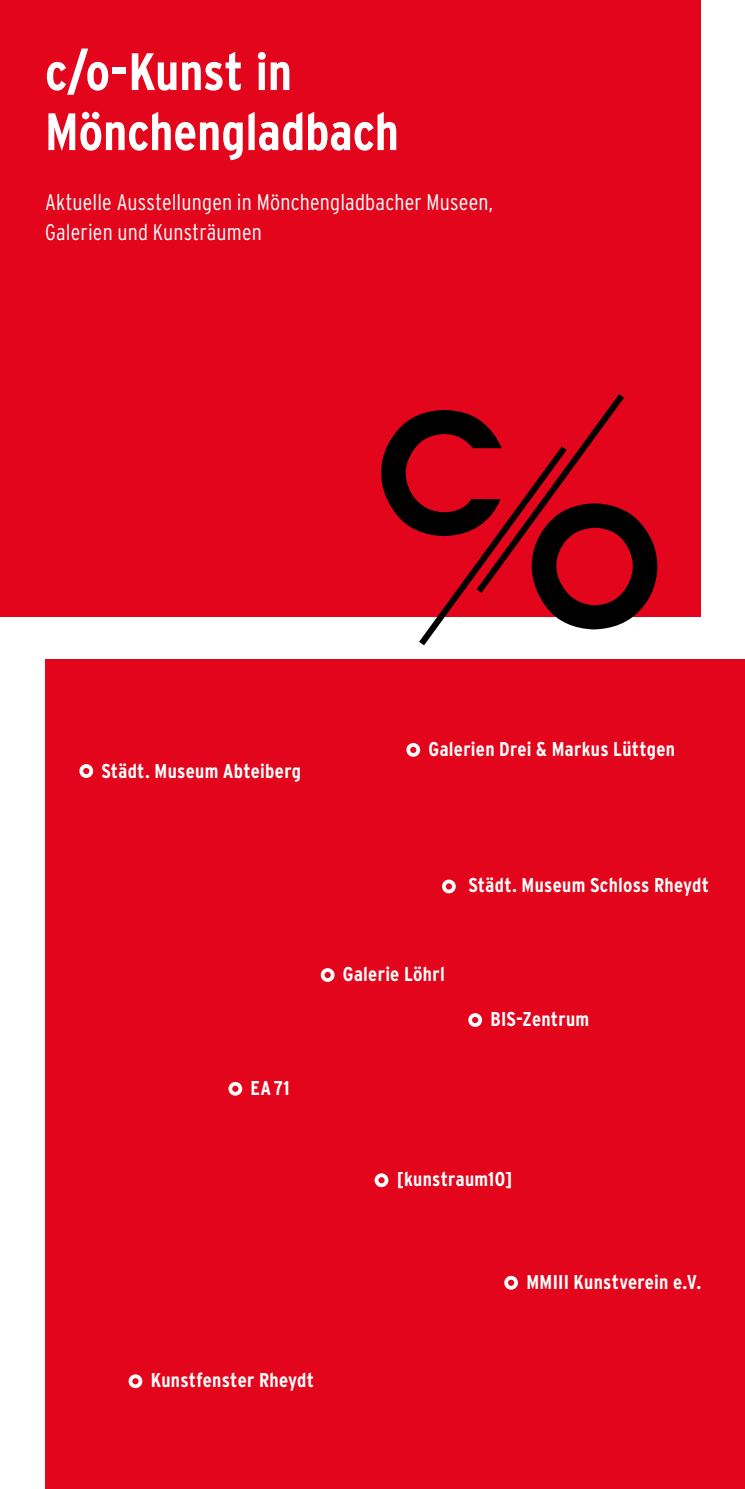
<style>
.page{position:relative;width:745px;height:1489px;background:#fff}
.page>*{position:absolute;margin:0;border:0;box-sizing:border-box;transform-origin:0 0}
.t1{font:700 condensed 52.5px/60px "Interstate";letter-spacing:-.005em;color:#fff}
.t2{font:300 22.5px/30px "Interstate Condensed";letter-spacing:.01em;color:#fff}
.t3{font:700 condensed 20px "Interstate";letter-spacing:.015em;color:#fff}
</style>
<div class="page">
<div style="left:0;top:0;width:700px;height:616px;background:#e3051b"></div>
<div style="left:45px;top:659px;width:699px;height:829px;background:#e3051b"></div>
<div style="left:79px;top:764px;width:14px;height:13px;border:4px solid #fff;border-radius:50%"></div>
<div style="left:128px;top:1374px;width:14px;height:13px;border:4px solid #fff;border-radius:50%"></div>
<div style="left:468px;top:1013px;width:13px;height:13px;border:4px solid #fff;border-radius:50%"></div>
<svg style="left:381px;top:394px;width:276px;height:251px"></svg>
<div style="left:441px;top:879px;width:14px;height:14px;border:4px solid #fff;border-radius:50%"></div>
<div style="left:228px;top:1081px;width:14px;height:14px;border:4px solid #fff;border-radius:50%"></div>
<div style="left:504px;top:1275px;width:13px;height:14px;border:4px solid #fff;border-radius:50%"></div>
<div style="left:320px;top:968px;width:14px;height:13px;border:4px solid #fff;border-radius:50%"></div>
<div style="left:374px;top:1173px;width:14px;height:13px;border:4px solid #fff;border-radius:50%"></div>
<div style="left:406px;top:743px;width:14px;height:13px;border:4px solid #fff;border-radius:50%"></div>
<h1 class="t1" style="left:45px;top:41px;width:355px">c/o-Kunst in<br>Mönchengladbach</h1>
<p class="t2" style="left:45px;top:187px;width:449px">Aktuelle Ausstellungen in Mönchengladbacher Museen,<br>Galerien und Kunsträumen</p>
<p class="t3" style="left:101px;top:759px;width:201px">Städt. Museum Abteiberg</p>
<p class="t3" style="left:428px;top:737px;width:248px">Galerien Drei &amp; Markus Lüttgen</p>
<p class="t3" style="left:250px;top:1076px;width:41px">EA71</p>
<p class="t3" style="left:468px;top:873px;width:242px">Städt. Museum Schloss Rheydt</p>
<p class="t3" style="left:343px;top:962px;width:103px">Galerie Löhrl</p>
<p class="t3" style="left:490px;top:1007px;width:100px">BIS-Zentrum</p>
<p class="t3" style="left:396px;top:1167px;width:117px">[kunstraum10]</p>
<p class="t3" style="left:151px;top:1368px;width:165px">Kunstfenster Rheydt</p>
<p class="t3" style="left:526px;top:1270px;width:176px">MMIII Kunstverein e.V.</p>
</div>
